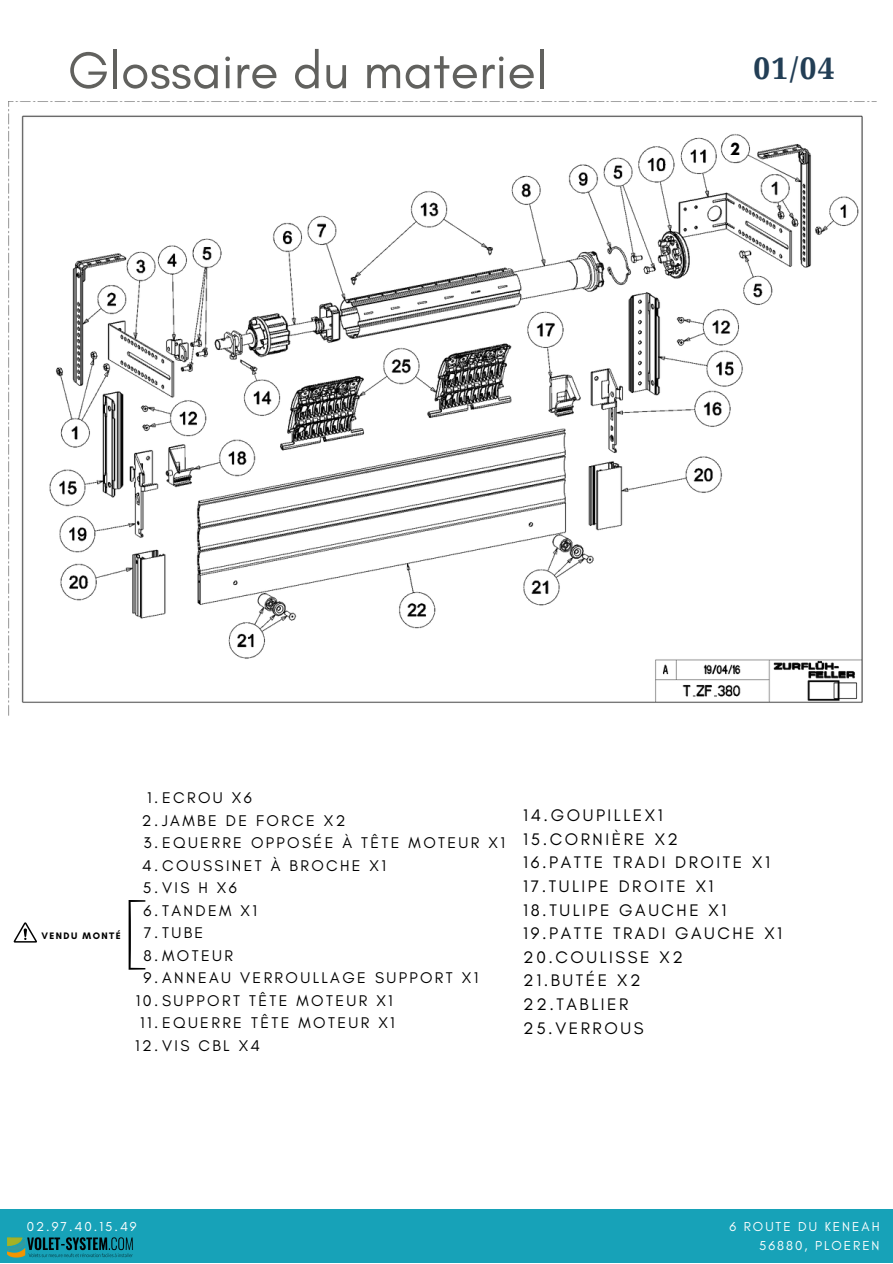
<style>
.page{position:relative;width:893px;height:1264px;background:#fff}
.page>*{position:absolute;margin:0;border:0;box-sizing:border-box;transform-origin:0 0}
.t1{font:52.35px "Glacial Indifference";color:#61615e}
.t2{font:700 29.7px "Droid Serif";color:#223e55}
.t3{font:700 18px "Glacial Indifference";color:#000}
.t4{font:17.1px "Glacial Indifference";letter-spacing:.15em;color:#000}
.t5{font:15.75px "Glacial Indifference";letter-spacing:.15em;color:#000}
.t6{font:13.2px "Glacial Indifference";letter-spacing:.15em;color:#fff}
.t7{font:700 9.6px "Glacial Indifference";letter-spacing:.15em;color:#000}
</style>
<div class="page">
<div style="left:0;top:1209px;width:892px;height:53px;background:#17a2b8"></div>
<svg style="left:129px;top:900px;width:16px;height:69px"></svg>
<svg style="left:14px;top:922px;width:23px;height:20px"></svg>
<img style="left:9px;top:101px;width:868px;height:614px">
<svg style="left:725px;top:140px;width:21px;height:17px"></svg>
<img style="left:8px;top:1237px;width:125px;height:20px">
<p class="t1" style="left:68px;top:38px;width:481px">Glossaire du materiel</p>
<p class="t2" style="left:753px;top:52px;width:83px">01/04</p>
<p class="t3" style="left:730px;top:138px;width:11px">2</p>
<p class="t7" style="left:41px;top:930px;width:81px">VENDU MONTÉ</p>
<p class="t5" style="left:147px;top:788px;width:106px">1.ECROU X6</p>
<p class="t5" style="left:142px;top:810px;width:205px">2.JAMBE DE FORCE X2</p>
<p class="t5" style="left:143px;top:833px;width:363px">3.EQUERRE OPPOSÉE À TÊTE MOTEUR X1</p>
<p class="t5" style="left:142px;top:855px;width:245px">4.COUSSINET À BROCHE X1</p>
<p class="t5" style="left:143px;top:878px;width:95px">5.VIS H X6</p>
<p class="t5" style="left:143px;top:900px;width:115px">6.TANDEM X1</p>
<p class="t5" style="left:144px;top:923px;width:61px">7.TUBE</p>
<p class="t5" style="left:143px;top:945px;width:91px">8.MOTEUR</p>
<p class="t5" style="left:143px;top:968px;width:336px">9.ANNEAU VERROULLAGE SUPPORT X1</p>
<p class="t5" style="left:136px;top:990px;width:258px">10.SUPPORT TÊTE MOTEUR X1</p>
<p class="t5" style="left:140px;top:1013px;width:256px">11.EQUERRE TÊTE MOTEUR X1</p>
<p class="t5" style="left:135px;top:1035px;width:126px">12.VIS CBL X4</p>
<p class="t4" style="left:523px;top:804px;width:141px">14.GOUPILLEX1</p>
<p class="t4" style="left:523px;top:828px;width:156px">15.CORNIÈRE X2</p>
<p class="t4" style="left:523px;top:852px;width:248px">16.PATTE TRADI DROITE X1</p>
<p class="t4" style="left:523px;top:875px;width:192px">17.TULIPE DROITE X1</p>
<p class="t4" style="left:523px;top:899px;width:204px">18.TULIPE GAUCHE X1</p>
<p class="t4" style="left:523px;top:922px;width:260px">19.PATTE TRADI GAUCHE X1</p>
<p class="t4" style="left:523px;top:946px;width:161px">20.COULISSE X2</p>
<p class="t4" style="left:523px;top:970px;width:119px">21.BUTÉE X2</p>
<p class="t4" style="left:523px;top:993px;width:107px">22.TABLIER</p>
<p class="t4" style="left:523px;top:1017px;width:122px">25.VERROUS</p>
<p class="t6" style="left:27px;top:1218px;width:111px">02.97.40.15.49</p>
<p class="t6" style="left:729px;top:1218px;width:152px">6 ROUTE DU KENEAH</p>
<p class="t6" style="left:759px;top:1237px;width:122px">56880, PLOEREN</p>
</div>
